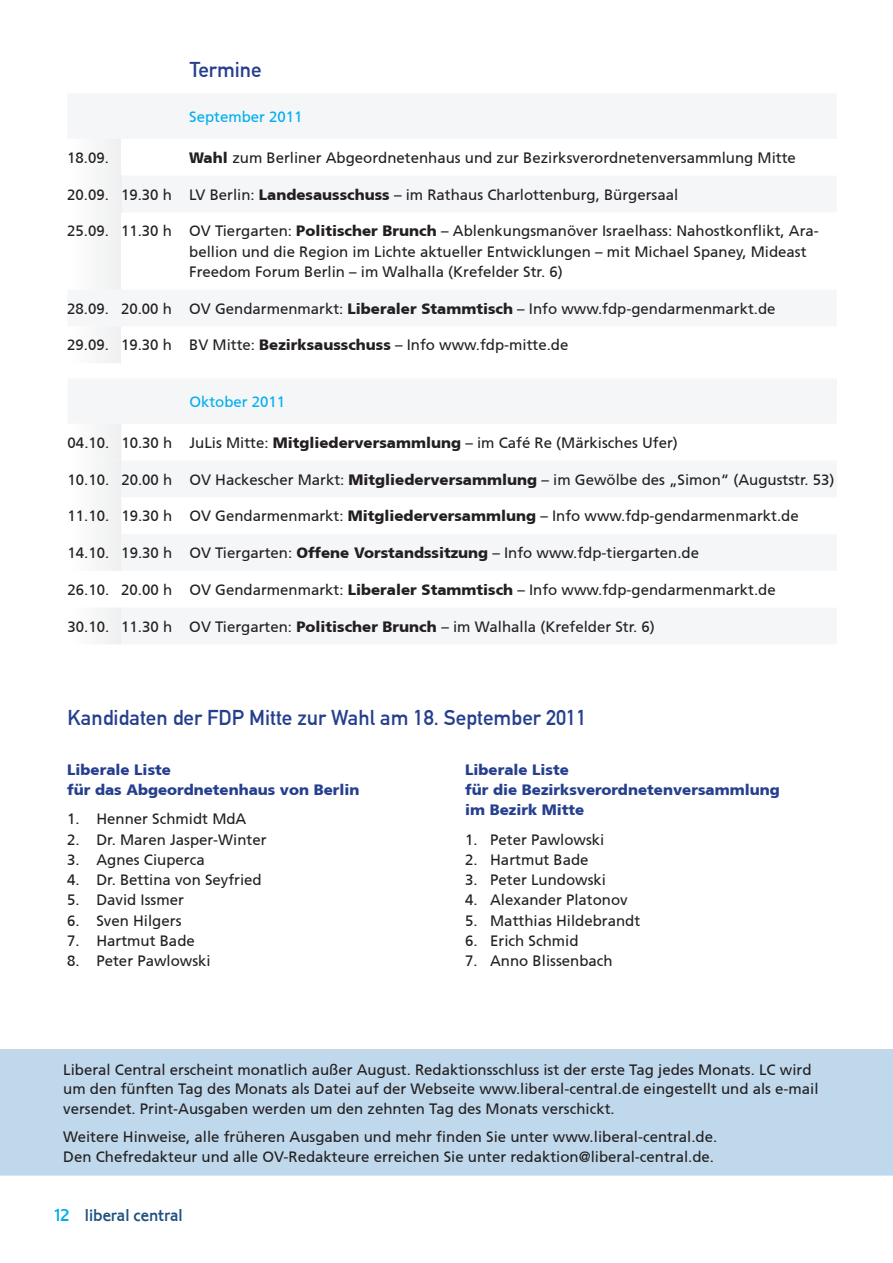
<style>
.page{position:relative;width:893px;height:1263px;background:#fff}
.page>*{position:absolute;margin:0;border:0;box-sizing:border-box;transform-origin:0 0}
.t1{font:21px "DIN Mittelschrift LT";color:#253f8e}
.t2{font:18px "Corinthian Medium Plain";color:#1e527f}
.t3{font:15px/19.5px "Frutiger CE";color:#231f20}
.t4{font:900 15px/20.2px "Frutiger CE";color:#253f8e}
.t5{font:15px "Frutiger CE";color:#00aeef}
.s1{font-weight:900}
.s2{color:#00aeef}
</style>
<div class="page">
<div style="left:0;top:1049px;width:893px;height:127px;background:#bfd8eb"></div>
<div style="left:55px;top:1056px;width:783px;height:116px;background:#bfd8eb"></div>
<svg style="left:68px;top:94px;width:768px;height:232px;fill:#f4f6f8"></svg>
<svg style="left:68px;top:139px;width:53px;height:224px"></svg>
<div style="left:67px;top:176px;width:54px;height:36px;background:#f7f7f8"></div>
<svg style="left:68px;top:379px;width:768px;height:265px;fill:#f4f6f8"></svg>
<svg style="left:68px;top:424px;width:53px;height:220px"></svg>
<h1 class="t1" style="left:190px;top:57px;width:73px">Termine</h1>
<p class="t5" style="left:189px;top:108px;width:115px">September 2011</p>
<p class="t3" style="left:67px;top:148px;width:43px">18.09.</p>
<p class="t3" style="left:189px;top:148px;width:608px"><span class="s1">Wahl</span> zum Berliner Abgeordnetenhaus und zur Bezirksverordnetenversammlung Mitte</p>
<p class="t3" style="left:67px;top:185px;width:612px">20.09. 19.30 h LV Berlin: <span class="s1">Landesausschuss</span> – im Rathaus Charlottenburg, Bürgersaal</p>
<p class="t3" style="left:189px;top:221px;width:631px;line-height:20.2px;text-indent:-122px">25.09. 11.30 h OV Tiergarten: <span class="s1">Politischer Brunch</span> – Ablenkungsmanöver Israelhass: Nahostkonflikt, Ara&shy;bellion und die Region im Lichte aktueller Entwicklungen – mit Michael Spaney, Mideast<br>Freedom Forum Berlin – im Walhalla (Krefelder Str. 6)</p>
<p class="t3" style="left:67px;top:299px;width:710px">28.09. 20.00 h OV Gendarmenmarkt: <span class="s1">Liberaler Stammtisch</span> – Info www.fdp-gendarmenmarkt.de</p>
<p class="t3" style="left:67px;top:335px;width:503px">29.09. 19.30 h BV Mitte: <span class="s1">Bezirksausschuss</span> – Info www.fdp-mitte.de</p>
<p class="t5" style="left:189px;top:393px;width:97px">Oktober 2011</p>
<p class="t3" style="left:68px;top:433px;width:612px">04.10. 10.30 h JuLis Mitte: <span class="s1">Mitgliederversammlung</span> – im Café Re (Märkisches Ufer)</p>
<p class="t3" style="left:68px;top:469px;width:768px">10.10. 20.00 h OV Hackescher Markt: <span class="s1">Mitgliederversammlung</span> – im Gewölbe des „Simon“ (Auguststr. 53)</p>
<p class="t3" style="left:68px;top:506px;width:733px">11.10. 19.30 h OV Gendarmenmarkt: <span class="s1">Mitgliederversammlung</span> – Info www.fdp-gendarmenmarkt.de</p>
<p class="t3" style="left:68px;top:543px;width:633px">14.10. 19.30 h OV Tiergarten: <span class="s1">Offene Vorstandssitzung</span> – Info www.fdp-tiergarten.de</p>
<p class="t3" style="left:68px;top:580px;width:710px">26.10. 20.00 h OV Gendarmenmarkt: <span class="s1">Liberaler Stammtisch</span> – Info www.fdp-gendarmenmarkt.de</p>
<p class="t3" style="left:68px;top:616px;width:589px">30.10. 11.30 h OV Tiergarten: <span class="s1">Politischer Brunch</span> – im Walhalla (Krefelder Str. 6)</p>
<h1 class="t1" style="left:68px;top:705px;width:520px">Kandidaten der FDP Mitte zur Wahl am 18. September 2011</h1>
<p class="t4" style="left:67px;top:760px;width:294px">Liberale Liste<br>für das Abgeordnetenhaus von Berlin</p>
<p class="t3" style="left:67px;top:809px;width:181px">1. Henner Schmidt MdA</p>
<p class="t3" style="left:67px;top:830px;width:201px">2. Dr. Maren Jasper-Winter</p>
<p class="t3" style="left:67px;top:850px;width:139px">3. Agnes Ciuperca</p>
<p class="t3" style="left:67px;top:870px;width:196px">4. Dr. Bettina von Seyfried</p>
<p class="t3" style="left:67px;top:890px;width:118px">5. David Issmer</p>
<p class="t3" style="left:67px;top:911px;width:116px">6. Sven Hilgers</p>
<p class="t3" style="left:67px;top:931px;width:129px">7. Hartmut Bade</p>
<p class="t3" style="left:67px;top:951px;width:145px">8. Peter Pawlowski</p>
<p class="t4" style="left:465px;top:760px;width:316px">Liberale Liste<br>für die Bezirksverordnetenversammlung im Bezirk Mitte</p>
<p class="t3" style="left:465px;top:830px;width:141px">1. Peter Pawlowski</p>
<p class="t3" style="left:465px;top:850px;width:125px">2. Hartmut Bade</p>
<p class="t3" style="left:465px;top:870px;width:142px">3. Peter Lundowski</p>
<p class="t3" style="left:465px;top:890px;width:164px">4. Alexander Platonov</p>
<p class="t3" style="left:465px;top:911px;width:177px">5. Matthias Hildebrandt</p>
<p class="t3" style="left:465px;top:931px;width:115px">6. Erich Schmid</p>
<p class="t3" style="left:465px;top:951px;width:149px">7. Anno Blissenbach</p>
<p class="t3" style="left:63px;top:1060px;width:757px">Liberal Central erscheint monatlich außer August. Redaktionsschluss ist der erste Tag jedes Monats. LC wird um den fünften Tag des Monats als Datei auf der Webseite www.liberal-central.de eingestellt und als e-mail versendet. Print-Ausgaben werden um den zehnten Tag des Monats verschickt.</p>
<p class="t3" style="left:63px;top:1127px;width:655px">Weitere Hinweise, alle früheren Ausgaben und mehr finden Sie unter www.liberal-central.de.<br>Den Chefredakteur und alle OV-Redakteure erreichen Sie unter redaktion@liberal-central.de.</p>
<p class="t2" style="left:55px;top:1204px;width:129px"><span class="s2">12</span> liberal central</p>
</div>
